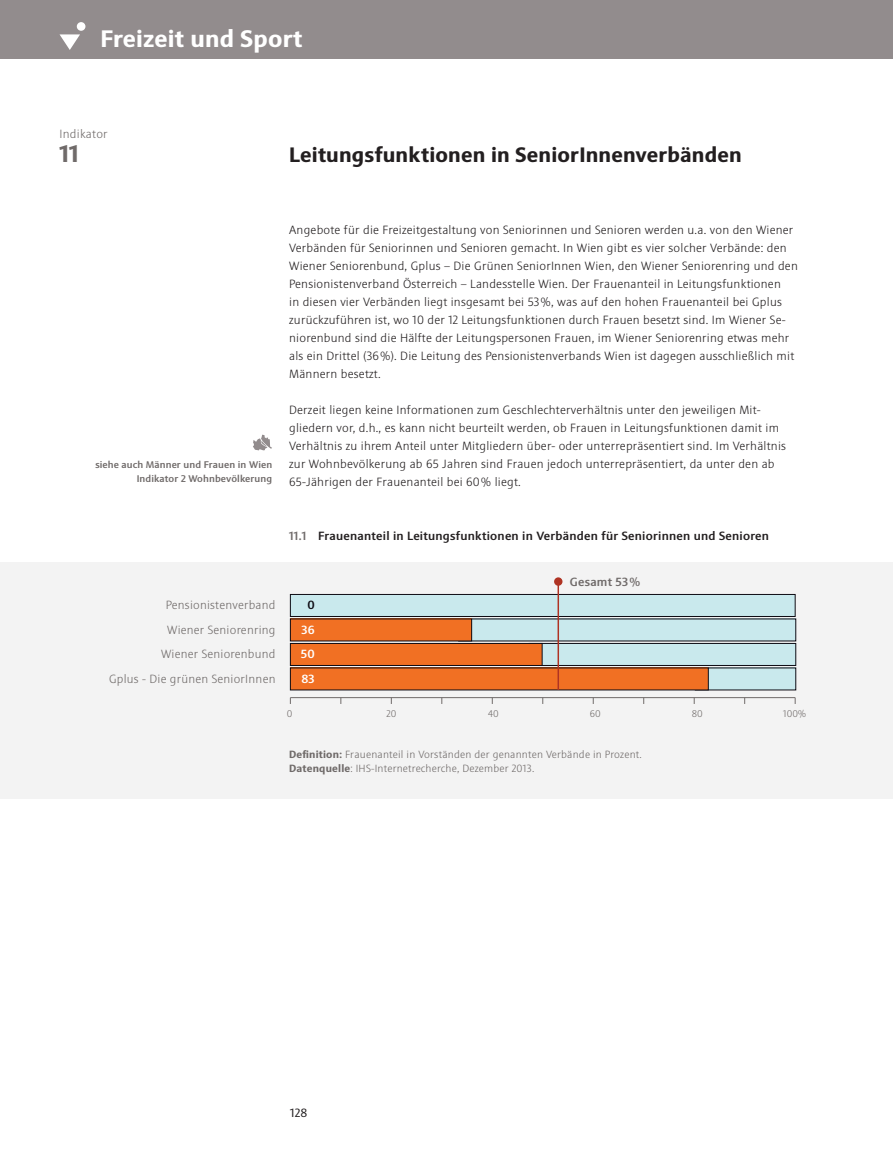
<style>
.page{position:relative;width:893px;height:1149px;background:#fff}
.page>*{position:absolute;margin:0;border:0;box-sizing:border-box;transform-origin:0 0}
.t1{font:700 24px "Sinova Pro";letter-spacing:.01em;color:#fff}
.t2{font:700 24px "Sinova Pro";color:#706b6a}
.t3{font:700 21px "Sinova Pro";letter-spacing:.01em;color:#231f20}
.t4{font:300 12px/18px "Sinova Pro";letter-spacing:.02em;color:#231f20}
.t5{font:500 12px "Sinova Pro";letter-spacing:.02em;color:#231f20}
.t6{font:300 12px "Sinova Pro";letter-spacing:.02em;color:#706b6a}
.t7{font:12px "Sinova Pro";color:#231f20}
.t8{font:300 11.85px "Sinova Pro";letter-spacing:.02em;color:#706b6a}
.t9{font:500 11.85px "Sinova Pro";letter-spacing:.02em;color:#706b6a}
.t10{font:500 11.85px "Sinova Pro";color:#fff}
.t11{font:500 11.85px "Sinova Pro";color:#0e0c14}
.t12{font:300 10.5px/13.5px "Sinova Pro";letter-spacing:.02em;color:#706b6a}
.t13{font:500 9.75px/13.5px "Sinova Pro";letter-spacing:.01em;color:#706b6a;text-align:right}
.t14{font:300 9.75px "Sinova Pro";color:#706b6a}
.s1{color:#706b6a}
.s2{font-weight:700}
</style>
<div class="page">
<div style="left:0;top:561px;width:893px;height:237px;background:#f3f3f3"></div>
<div style="left:0;top:0;width:893px;height:59px;background:#928c8d"></div>
<div style="left:77px;top:22px;width:8px;height:9px;background:#fff;border-radius:50%"></div>
<svg style="left:60px;top:34px;width:20px;height:16px"></svg>
<svg style="left:253px;top:434px;width:19px;height:16px"></svg>
<div style="left:459px;top:618px;width:337px;height:22px;background:#c9e9ed"></div>
<div style="left:529px;top:643px;width:267px;height:22px;background:#c9e9ed"></div>
<div style="left:529px;top:643px;width:267px;height:22px;border:1px solid #0e0c14"></div>
<div style="left:695px;top:667px;width:101px;height:22px;background:#c9e9ed"></div>
<div style="left:290px;top:594px;width:505px;height:22px;background:#c9e9ed"></div>
<div style="left:290px;top:594px;width:505px;height:22px;border:1px solid #0e0c14"></div>
<div style="left:290px;top:618px;width:182px;height:22px;background:#f17023"></div>
<div style="left:290px;top:643px;width:252px;height:22px;background:#f17023"></div>
<div style="left:290px;top:643px;width:252px;height:22px;border:1px solid #0e0c14"></div>
<div style="left:290px;top:667px;width:418px;height:22px;background:#f17023"></div>
<hr style="left:290px;top:697px;width:505px;height:1px;background:#706b6a">
<hr style="left:557px;top:581px;width:2px;height:108px;background:#af3323">
<div style="left:554px;top:577px;width:8px;height:8px;background:#af3323;border-radius:50%"></div>
<h1 class="t1" style="left:100px;top:24px;width:203px">Freizeit und Sport</h1>
<p class="t6" style="left:60px;top:127px;width:50px">Indikator</p>
<h1 class="t2" style="left:60px;top:140px;width:20px">11</h1>
<h2 class="t3" style="left:289px;top:142px;width:454px">Leitungsfunktionen in SeniorInnenverbänden</h2>
<p class="t13" style="left:95px;top:458px;width:178px">siehe auch Männer und Frauen in Wien<br>Indikator 2 Wohnbevölkerung</p>
<p class="t4" style="left:289px;top:221px;width:510px">Angebote für die Freizeitgestaltung von Seniorinnen und Senioren werden u.a. von den Wiener Verbänden für Seniorinnen und Senioren gemacht. In Wien gibt es vier solcher Verbände: den Wiener Seniorenbund, Gplus – Die Grünen SeniorInnen Wien, den Wiener Seniorenring und den Pensionistenverband Österreich – Landesstelle Wien. Der Frauenanteil in Leitungsfunktionen<br>in diesen vier Verbänden liegt insgesamt bei 53%, was auf den hohen Frauenanteil bei Gplus zurückzuführen ist, wo 10 der 12 Leitungsfunktionen durch Frauen besetzt sind. Im Wiener Se&shy;niorenbund sind die Hälfte der Leitungspersonen Frauen, im Wiener Seniorenring etwas mehr als ein Drittel (36%). Die Leitung des Pensionistenverbands Wien ist dagegen ausschließlich mit Männern besetzt.</p>
<p class="t4" style="left:289px;top:401px;width:498px">Derzeit liegen keine Informationen zum Geschlechterverhältnis unter den jeweiligen Mit&shy;gliedern vor, d.h., es kann nicht beurteilt werden, ob Frauen in Leitungsfunktionen damit im Verhältnis zu ihrem Anteil unter Mitgliedern über- oder unterrepräsentiert sind. Im Verhältnis zur Wohnbevölkerung ab 65 Jahren sind Frauen jedoch unterrepräsentiert, da unter den ab 65-Jährigen der Frauenanteil bei 60% liegt.</p>
<p class="t5" style="left:289px;top:529px;width:481px"><span class="s1">11.1</span> Frauenanteil in Leitungsfunktionen in Verbänden für Seniorinnen und Senioren</p>
<p class="t9" style="left:570px;top:574px;width:72px">Gesamt 53%</p>
<p class="t8" style="left:166px;top:598px;width:111px">Pensionistenverband</p>
<p class="t11" style="left:307px;top:597px;width:9px">0</p>
<p class="t8" style="left:167px;top:622px;width:110px">Wiener Seniorenring</p>
<p class="t10" style="left:302px;top:622px;width:15px">36</p>
<p class="t8" style="left:161px;top:647px;width:116px">Wiener Seniorenbund</p>
<p class="t10" style="left:301px;top:646px;width:15px">50</p>
<p class="t8" style="left:109px;top:671px;width:168px">Gplus - Die grünen SeniorInnen</p>
<p class="t10" style="left:301px;top:671px;width:15px">83</p>
<p class="t14" style="left:287px;top:707px;width:7px">0</p>
<p class="t14" style="left:387px;top:707px;width:11px">20</p>
<p class="t14" style="left:488px;top:707px;width:12px">40</p>
<p class="t14" style="left:590px;top:707px;width:12px">60</p>
<p class="t14" style="left:692px;top:707px;width:13px">80</p>
<p class="t14" style="left:783px;top:707px;width:25px">100%</p>
<p class="t12" style="left:289px;top:747px;width:354px"><span class="s2">Definition:</span> Frauenanteil in Vorständen der genannten Verbände in Prozent.<br><span class="s2">Datenquelle</span>: IHS-Internetrecherche, Dezember 2013.</p>
<p class="t7" style="left:290px;top:1105px;width:19px">128</p>
</div>
